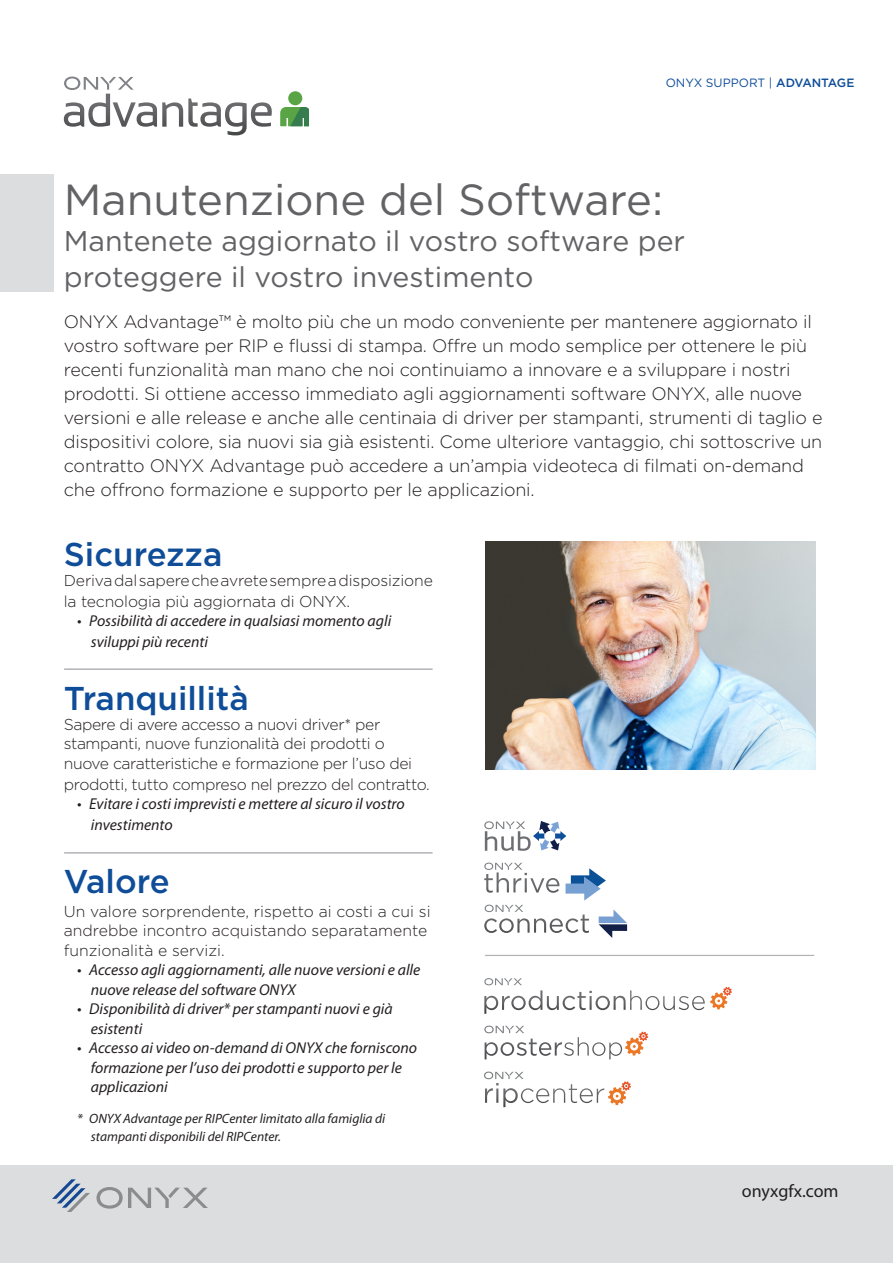
<style>
.page{position:relative;width:893px;height:1263px;background:#fff}
.page>*{position:absolute;margin:0;border:0;box-sizing:border-box;transform-origin:0 0}
.t1{font:43.5px "Gotham";color:#636366}
.t2{font:500 33px "Gotham";color:#0f4d99}
.t3{font:28.5px/36px "Gotham";color:#636366}
.t4{font:300 18px/24px "Gotham";letter-spacing:-.01em;color:#231f20}
.t5{font:18px "Myriad Pro";color:#231f20}
.t6{font:italic 15.75px/19.5px "Myriad Pro";color:#231f20}
.t7{font:300 15.75px/19.5px "Gotham";letter-spacing:-.025em;color:#231f20}
.t8{font:300 15.75px/19.5px "Gotham";color:#231f20}
.t9{font:italic 13.5px/18px "Myriad Pro";color:#231f20}
.t10{font:12px "Gotham";color:#0f4d99}
.s1{font-weight:500}
</style>
<div class="page">
<div style="left:0;top:1165px;width:893px;height:98px;background:#dcddde"></div>
<hr style="left:65px;top:668px;width:367px;height:2px;background:#b2b3b7">
<hr style="left:65px;top:852px;width:367px;height:2px;background:#b2b3b7">
<div style="left:0;top:174px;width:54px;height:117px;background:#dcddde"></div>
<img style="left:485px;top:541px;width:331px;height:228px">
<svg style="left:484px;top:821px;width:82px;height:30px"></svg>
<hr style="left:485px;top:955px;width:329px;height:1px;background:#b2b3b7">
<svg style="left:52px;top:1179px;width:38px;height:33px"></svg>
<svg style="left:97px;top:1187px;width:111px;height:21px"></svg>
<svg style="left:64px;top:77px;width:208px;height:58px"></svg>
<div style="left:288px;top:91px;width:14px;height:14px;background:#59a445;border-radius:50%"></div>
<svg style="left:280px;top:107px;width:29px;height:19px"></svg>
<svg style="left:484px;top:862px;width:143px;height:76px"></svg>
<svg style="left:484px;top:978px;width:247px;height:36px"></svg>
<svg style="left:484px;top:1071px;width:147px;height:36px"></svg>
<svg style="left:484px;top:1025px;width:164px;height:34px"></svg>
<p class="t10" style="left:666px;top:76px;width:190px">ONYX SUPPORT | <span class="s1">ADVANTAGE</span></p>
<p class="t1" style="left:64px;top:175px;width:601px">Manutenzione del Software:</p>
<p class="t3" style="left:64px;top:222px;width:623px">Mantenete aggiornato il vostro software per proteggere il vostro investimento</p>
<p class="t4" style="left:64px;top:309px;width:760px">ONYX Advantage™ è molto più che un modo conveniente per mantenere aggiornato il vostro software per RIP e flussi di stampa. Offre un modo semplice per ottenere le più recenti funzionalità man mano che noi continuiamo a innovare e a sviluppare i nostri prodotti. Si ottiene accesso immediato agli aggiornamenti software ONYX, alle nuove versioni e alle release e anche alle centinaia di driver per stampanti, strumenti di taglio e dispositivi colore, sia nuovi sia già esistenti. Come ulteriore vantaggio, chi sottoscrive un contratto ONYX Advantage può accedere a un’ampia videoteca di filmati on-demand che offrono formazione e supporto per le applicazioni.</p>
<p class="t2" style="left:64px;top:536px;width:160px">Sicurezza</p>
<p class="t7" style="left:64px;top:570px;width:371px;line-height:21px">Deriva dal sapere che avrete sempre a disposizione la tecnologia più aggiornata di ONYX.</p>
<p class="t6" style="left:91px;top:610px;width:302px;line-height:21px;text-indent:-14px">• Possibilità di accedere in qualsiasi momento agli sviluppi più recenti</p>
<p class="t2" style="left:64px;top:680px;width:186px">Tranquillità</p>
<p class="t7" style="left:64px;top:714px;width:350px">Sapere di avere accesso a nuovi driver* per stampanti, nuove funzionalità dei prodotti o nuove caratteristiche e formazione per l’uso dei</p>
<p class="t7" style="left:64px;top:774px;width:367px">prodotti, tutto compreso nel prezzo del contratto.</p>
<p class="t6" style="left:91px;top:793px;width:315px;line-height:21px;text-indent:-14px">• Evitare i costi imprevisti e mettere al sicuro il vostro investimento</p>
<p class="t2" style="left:64px;top:863px;width:107px">Valore</p>
<p class="t8" style="left:64px;top:901px;width:368px">Un valore sorprendente, rispetto ai costi a cui si andrebbe incontro acquistando separatamente funzionalità e servizi.</p>
<p class="t6" style="left:91px;top:960px;width:331px;text-indent:-14px">• Accesso agli aggiornamenti, alle nuove versioni e alle nuove release del software ONYX</p>
<p class="t6" style="left:91px;top:999px;width:303px;text-indent:-14px">• Disponibilità di driver* per stampanti nuovi e già esistenti</p>
<p class="t6" style="left:91px;top:1038px;width:328px;text-indent:-14px">• Accesso ai video on-demand di ONYX che forniscono formazione per l’uso dei prodotti e supporto per le applicazioni</p>
<p class="t9" style="left:91px;top:1109px;width:296px;text-indent:-14px">* ONYX Advantage per RIPCenter limitato alla famiglia di stampanti disponibili del RIPCenter.</p>
<p class="t5" style="left:742px;top:1180px;width:98px">onyxgfx.com</p>
</div>
